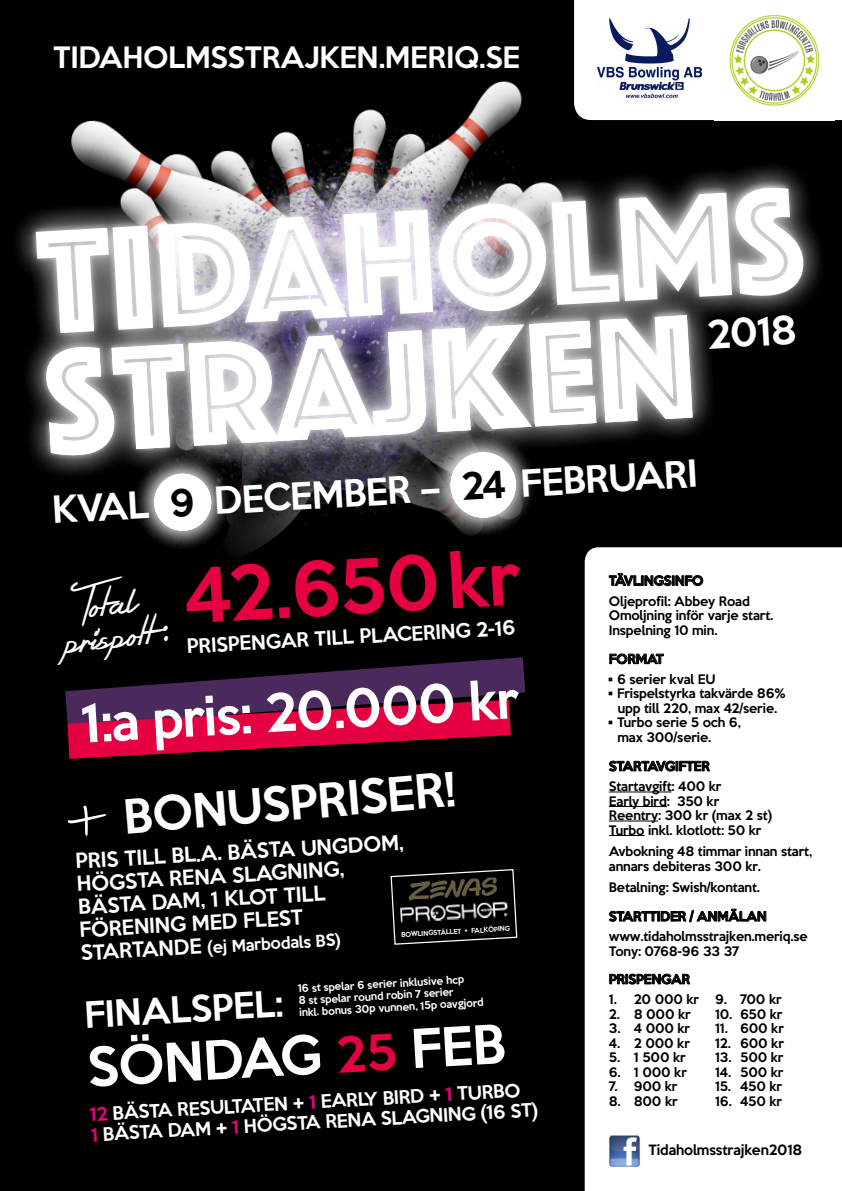
<style>
.page{position:relative;width:842px;height:1191px;background:#000}
.page>*{position:absolute;margin:0;border:0;box-sizing:border-box;transform-origin:0 0}
.t1{font:153.5px/120.2px "Phosphate Inline";color:#fff}
.t2{font:500 68.6px "Keep Calm";color:#e40041}
.t3{font:500 49px "Keep Calm";color:#fff}
.t4{font:500 47.9px "Keep Calm";color:#fff}
.t5{font:500 43.1px "Keep Calm";color:#fff}
.t6{font:500 35.5px "Keep Calm";color:#fff}
.t7{font:35.4px/32.8px "Silent Reaction";color:#fff;text-align:center}
.t8{font:500 34.1px "Keep Calm";color:#fff}
.t9{font:500 33.1px "Keep Calm";color:#fff}
.t10{font:500 27px "Keep Calm";letter-spacing:-.01em;color:#fff}
.t11{font:500 19px/23.1px "Keep Calm";color:#fff}
.t12{font:500 18.1px "Keep Calm";color:#fff}
.t13{font:500 17px/20.2px "Keep Calm";color:#fff}
.t14{font:500 15px "Keep Calm";color:#fff}
.t15{font:500 13px "Keep Calm";letter-spacing:-.01em;color:#000}
.t16{font:500 12px/14.5px "Keep Calm";letter-spacing:-.01em;color:#000}
.t17{font:500 9.7px/12px "Keep Calm";color:#fff}
.t18{font:500 6.2px "Keep Calm";color:#fff}
.s1{color:#000}
.s2{font-size:19px}
.s3{font-size:45px;color:#e40041}
.s4{color:#e6007d}
</style>
<div class="page">
<img style="left:71px;top:81px;width:690px;height:573px">
<div style="left:585px;top:547px;width:257px;height:644px;background:#fff"></div>
<hr style="left:609px;top:791px;width:63px;height:1px;background:#000">
<hr style="left:609px;top:806px;width:58px;height:1px;background:#000">
<hr style="left:609px;top:820px;width:49px;height:1px;background:#000">
<hr style="left:609px;top:835px;width:35px;height:1px;background:#000">
<svg style="left:608px;top:572px;width:96px;height:15px"></svg>
<svg style="left:609px;top:652px;width:55px;height:13px"></svg>
<svg style="left:608px;top:760px;width:103px;height:12px"></svg>
<svg style="left:608px;top:908px;width:159px;height:14px;background:#a4a4a4"></svg>
<svg style="left:17px;top:157px;width:804px;height:328px"></svg>
<svg style="left:129px;top:449px;width:107px;height:107px"></svg>
<svg style="left:425px;top:427px;width:116px;height:116px"></svg>
<img style="left:608px;top:1134px;width:33px;height:33px">
<div style="left:574px;top:0;width:268px;height:120px;background:#fff"></div>
<img style="left:714px;top:0;width:120px;height:120px">
<img style="left:598px;top:18px;width:104px;height:81px">
<svg style="left:71px;top:649px;width:463px;height:31px"></svg>
<svg style="left:65px;top:680px;width:461px;height:79px"></svg>
<svg style="left:390px;top:869px;width:128px;height:76px"></svg>
<svg style="left:68px;top:805px;width:38px;height:30px"></svg>
<svg style="left:609px;top:973px;width:82px;height:12px"></svg>
<h3 class="t10" style="left:53px;top:34px;width:468px">TIDAHOLMSSTRAJKEN.MERIQ.SE</h3>
<h1 class="t1" style="left:35px;top:214px;width:767px;rotate:-3deg">TIDAHOLMS strajken</h1>
<h3 class="t8" style="left:51px;top:479px;width:648px;rotate:-3deg">KVAL <span class="s1">9</span> DECEMBER – <span class="s1">24</span> FEBRUARI</h3>
<h3 class="t6" style="left:705px;top:303px;width:91px;rotate:-3deg">2018</h3>
<h3 class="t7" style="left:60px;top:591px;width:107px;rotate:-6deg">Total prispott :</h3>
<h2 class="t2" style="left:181px;top:536px;width:338px;rotate:-3deg">42.650 kr</h2>
<h3 class="t12" style="left:186px;top:630px;width:331px;rotate:-3deg">PRISPENGAR TILL PLACERING 2-16</h3>
<h3 class="t4" style="left:79px;top:681px;width:440px;rotate:-3deg">1:a pris: 20.000 kr</h3>
<h3 class="t5" style="left:120px;top:780px;width:335px;rotate:-5deg">BONUSPRISER!</h3>
<h3 class="t11" style="left:75px;top:847px;width:330px;rotate:-3deg">PRIS TILL BL.A. BÄSTA UNGDOM,<br>HÖGSTA RENA SLAGNING,<br>BÄSTA DAM, 1 KLOT TILL<br>FÖRENING MED FLEST</h3>
<p class="t18" style="left:401px;top:929px;width:110px;rotate:-3deg">BOWLINGSTÄLLET • FALKÖPING</p>
<p class="t14" style="left:80px;top:940px;width:262px;rotate:-3deg"><span class="s2">STARTANDE</span> (ej Marbodals BS)</p>
<p class="t17" style="left:298px;top:981px;width:186px;rotate:-3deg">16 st spelar 6 serier inklusive hcp<br>8 st spelar round robin 7 serier<br>inkl. bonus 30p vunnen, 15p oavgjord</p>
<h3 class="t9" style="left:83px;top:985px;width:201px;rotate:-3deg">FINALSPEL:</h3>
<h3 class="t3" style="left:85px;top:1024px;width:420px;rotate:-3deg">SÖNDAG <span class="s3">25</span> FEB</h3>
<h3 class="t13" style="left:89px;top:1102px;width:449px;rotate:-3deg"><span class="s4">12</span> BÄSTA RESULTATEN + <span class="s4">1</span> EARLY BIRD + <span class="s4">1</span> TURBO<br><span class="s4">1</span> BÄSTA DAM + <span class="s4">1</span> HÖGSTA RENA SLAGNING (16 ST)</h3>
<p class="t16" style="left:609px;top:569px;width:143px;line-height:20.2px">TÄVLINGSINFO<br>Oljeprofil: Abbey Road</p>
<p class="t16" style="left:609px;top:607px;width:166px">Omoljning inför varje start.<br>Inspelning 10 min.</p>
<p class="t16" style="left:609px;top:650px;width:56px">FORMAT</p>
<p class="t16" style="left:609px;top:671px;width:108px">• 6 serier kval EU</p>
<p class="t16" style="left:609px;top:685px;width:178px;text-align:center">• Frispelstyrka takvärde 86% upp till 220, max 42/serie.</p>
<p class="t16" style="left:617px;top:714px;width:125px;text-indent:-9px">• Turbo serie 5 och 6, max 300/serie.</p>
<p class="t16" style="left:609px;top:755px;width:114px;line-height:20.2px">STARTAVGIFTER<br>Startavgift: 400 kr</p>
<p class="t16" style="left:609px;top:792px;width:165px">Early bird: 350 kr<br>Reentry: 300 kr (max 2 st)<br>Turbo inkl. klotlott: 50 kr</p>
<p class="t16" style="left:609px;top:843px;width:205px">Avbokning 48 timmar innan start, annars debiteras 300 kr.</p>
<p class="t16" style="left:609px;top:879px;width:152px">Betalning: Swish/kontant.</p>
<p class="t16" style="left:609px;top:905px;width:200px;line-height:20.2px">STARTTIDER / ANMÄLAN www.tidaholmsstrajken.meriq.se</p>
<p class="t16" style="left:609px;top:942px;width:132px">Tony: 0768-96 33 37</p>
<p class="t16" style="left:609px;top:971px;width:83px">PRISPENGAR</p>
<p class="t16" style="left:609px;top:991px;width:92px">1. 20 000 kr</p>
<p class="t16" style="left:609px;top:1005px;width:83px">2. 8 000 kr</p>
<p class="t16" style="left:609px;top:1020px;width:83px">3. 4 000 kr</p>
<p class="t16" style="left:609px;top:1034px;width:83px">4. 2 000 kr</p>
<p class="t16" style="left:609px;top:1049px;width:78px">5. 1 500 kr</p>
<p class="t16" style="left:609px;top:1063px;width:80px">6. 1 000 kr</p>
<p class="t16" style="left:609px;top:1078px;width:70px">7. 900 kr</p>
<p class="t16" style="left:609px;top:1092px;width:70px">8. 800 kr</p>
<p class="t16" style="left:715px;top:991px;width:68px">9. 700 kr</p>
<p class="t16" style="left:715px;top:1005px;width:69px">10. 650 kr</p>
<p class="t16" style="left:715px;top:1020px;width:70px">11. 600 kr</p>
<p class="t16" style="left:715px;top:1034px;width:70px">12. 600 kr</p>
<p class="t16" style="left:715px;top:1049px;width:70px">13. 500 kr</p>
<p class="t16" style="left:715px;top:1063px;width:70px">14. 500 kr</p>
<p class="t16" style="left:715px;top:1078px;width:68px">15. 450 kr</p>
<p class="t16" style="left:715px;top:1092px;width:68px">16. 450 kr</p>
<p class="t15" style="left:648px;top:1138px;width:155px">Tidaholmsstrajken2018</p>
</div>
